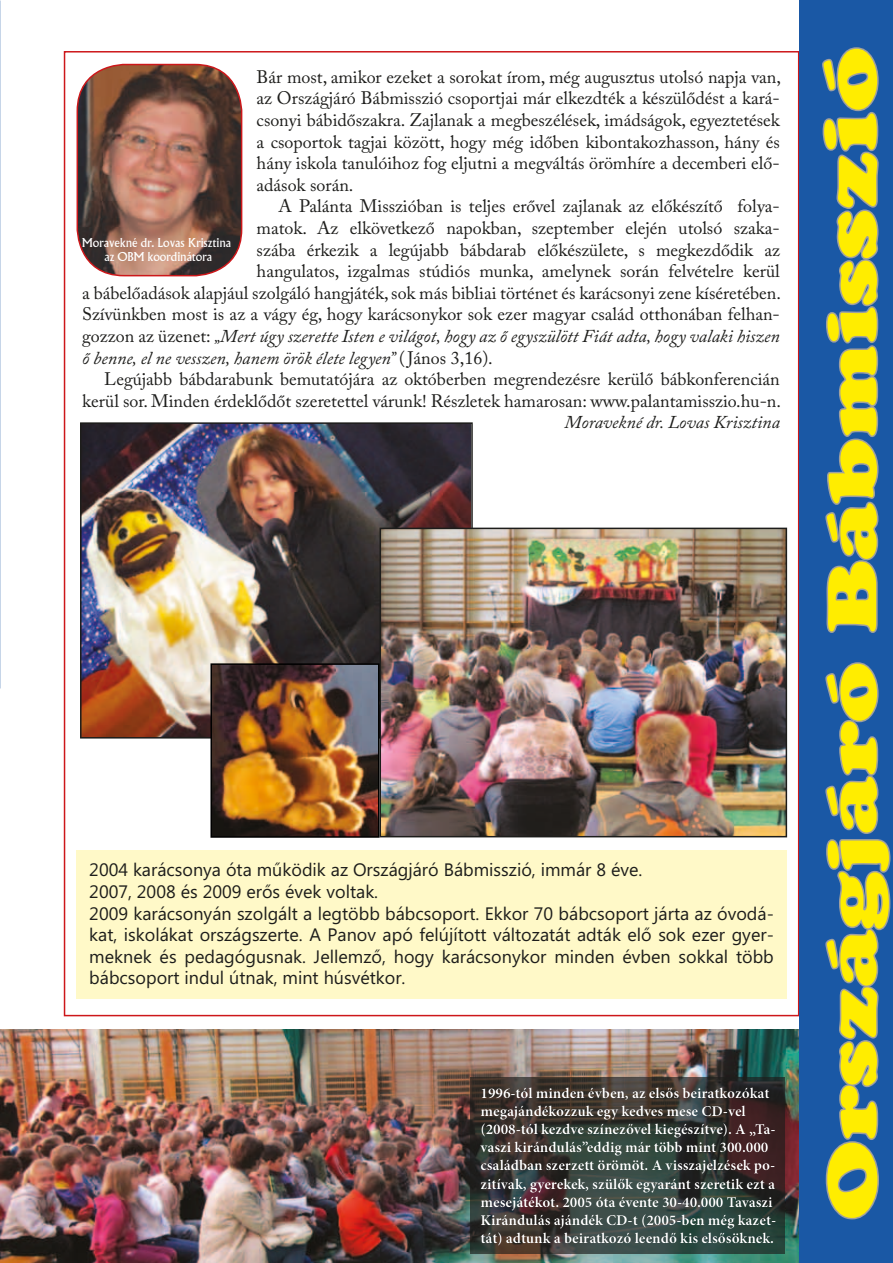
<style>
.page{position:relative;width:893px;height:1263px;background:#fff}
.page>*{position:absolute;margin:0;border:0;box-sizing:border-box;transform-origin:0 0}
.t1{font:66px "Cooper Blk PFL";color:#ffed00;scale:1.43 1}
.t2{font:18px/21.6px "Adobe Caslon Pro";color:#1d1d1b;text-align:justify}
.t3{font:18px/21.6px "Microsoft Phags Pa";color:#1d1d1b}
.t4{font:italic 18px "Adobe Caslon Pro";color:#1d1d1b}
.t5{font:700 15px/18px "Minion Pro";color:#fff}
.t6{font:12px/14.4px "Albertus PFL";color:#fff;text-align:center}
.s1{font-style:normal}
.s2{font-size:70.5px}
</style>
<div class="page">
<div style="left:77px;top:850px;width:710px;height:149px;background:#fff9c8"></div>
<img style="left:83px;top:425px;width:387px;height:310px">
<div style="left:80px;top:422px;width:393px;height:316px;border:2px solid #1d1d1b"></div>
<img style="left:382px;top:531px;width:402px;height:303px">
<div style="left:379px;top:528px;width:408px;height:309px;border:2px solid #1d1d1b"></div>
<img style="left:0;top:1029px;width:799px;height:234px">
<svg style="left:470px;top:1077px;width:314px;height:176px;background:#363530"></svg>
<div style="left:475px;top:1083px;width:312px;height:169px;background:#fff;opacity:.75"></div>
<img style="left:77px;top:65px;width:165px;height:211px">
<div style="left:77px;top:64px;width:165px;height:212px;border:2px solid #cd171a;border-radius:47px"></div>
<img style="left:213px;top:666px;width:163px;height:169px">
<div style="left:210px;top:663px;width:169px;height:175px;border:2px solid #000"></div>
<div style="left:799px;top:0;width:94px;height:1263px;background:#1a58a5"></div>
<svg style="left:825px;top:662px;width:66px;height:558px"></svg>
<svg style="left:822px;top:47px;width:57px;height:586px"></svg>
<p class="t2" style="left:257px;top:66px;width:526px">Bár most, amikor ezeket a sorokat írom, még augusztus utolsó napja van, az Országjáró Bábmisszió csoportjai már elkezdték a készülődést a kará&shy;csonyi bábidőszakra. Zajlanak a megbeszélések, imádságok, egyeztetések a csoportok tagjai között, hogy még időben kibontakozhasson, hány és hány iskola tanulóihoz fog eljutni a megváltás örömhíre a decemberi elő&shy;adások során.</p>
<p class="t2" style="left:279px;top:195px;width:503px">A Palánta Misszióban is teljes erővel zajlanak az előkészítő folya-</p>
<p class="t2" style="left:257px;top:217px;width:525px">matok. Az elkövetkező napokban, szeptember elején utolsó szaka-</p>
<p class="t2" style="left:257px;top:239px;width:525px">szába érkezik a legújabb bábdarab előkészülete, s megkezdődik az</p>
<p class="t2" style="left:257px;top:260px;width:525px">hangulatos, izgalmas stúdiós munka, amelynek során felvételre kerül</p>
<p class="t2" style="left:82px;top:282px;width:700px">a bábelőadások alapjául szolgáló hangjáték, sok más bibliai történet és karácsonyi zene kíséretében.</p>
<p class="t2" style="left:82px;top:303px;width:699px">Szívünkben most is az a vágy ég, hogy karácsonykor sok ezer magyar család otthonában felhan-</p>
<p class="t4" style="left:82px;top:325px;width:699px"><span class="s1">gozzon az üzenet:</span> „Mert úgy szerette Isten e világot, hogy az ő egyszülött Fiát adta, hogy valaki hiszen</p>
<p class="t4" style="left:82px;top:347px;width:412px">ő benne, el ne vesszen, hanem örök élete legyen” <span class="s1">( János 3,16).</span></p>
<p class="t2" style="left:104px;top:368px;width:677px">Legújabb bábdarabunk bemutatójára az októberben megrendezésre kerülő bábkonferencián</p>
<p class="t2" style="left:82px;top:390px;width:700px">kerül sor. Minden érdeklődőt szeretettel várunk! Részletek hamarosan: www.palantamisszio.hu-n.</p>
<p class="t4" style="left:565px;top:412px;width:217px">Moravekné dr. Lovas Krisztina</p>
<p class="t6" style="left:82px;top:236px;width:151px">Moravekné dr. Lovas Krisztina az OBM koordinátora</p>
<p class="t3" style="left:89px;top:858px;width:686px">2004 karácsonya óta működik az Országjáró Bábmisszió, immár 8 éve.<br>2007, 2008 és 2009 erős évek voltak.<br>2009 karácsonyán szolgált a legtöbb bábcsoport. Ekkor 70 bábcsoport járta az óvodá&shy;kat, iskolákat országszerte. A Panov apó felújított változatát adták elő sok ezer gyer&shy;meknek és pedagógusnak. Jellemző, hogy karácsonykor minden évben sokkal több bábcsoport indul útnak, mint húsvétkor.</p>
<p class="t5" style="left:480px;top:1084px;width:297px">1996-tól minden évben, az elsős beiratkozókat megajándékozzuk egy kedves mese CD-vel (2008-tól kezdve színezővel kiegészítve). A „Ta&shy;vaszi kirándulás”eddig már több mint 300.000 családban szerzett örömöt. A visszajelzések po&shy;zitívak, gyerekek, szülők egyaránt szeretik ezt a mesejátékot. 2005 óta évente 30-40.000 Tavaszi Kirándulás ajándék CD-t (2005-ben még kazet&shy;tát) adtunk a beiratkozó leendő kis elsősöknek.</p>
<h1 class="t1" style="left:813px;top:1220px;width:822px;rotate:-90deg">Országjáró Bábmis<span class="s2">szió</span></h1>
</div>
